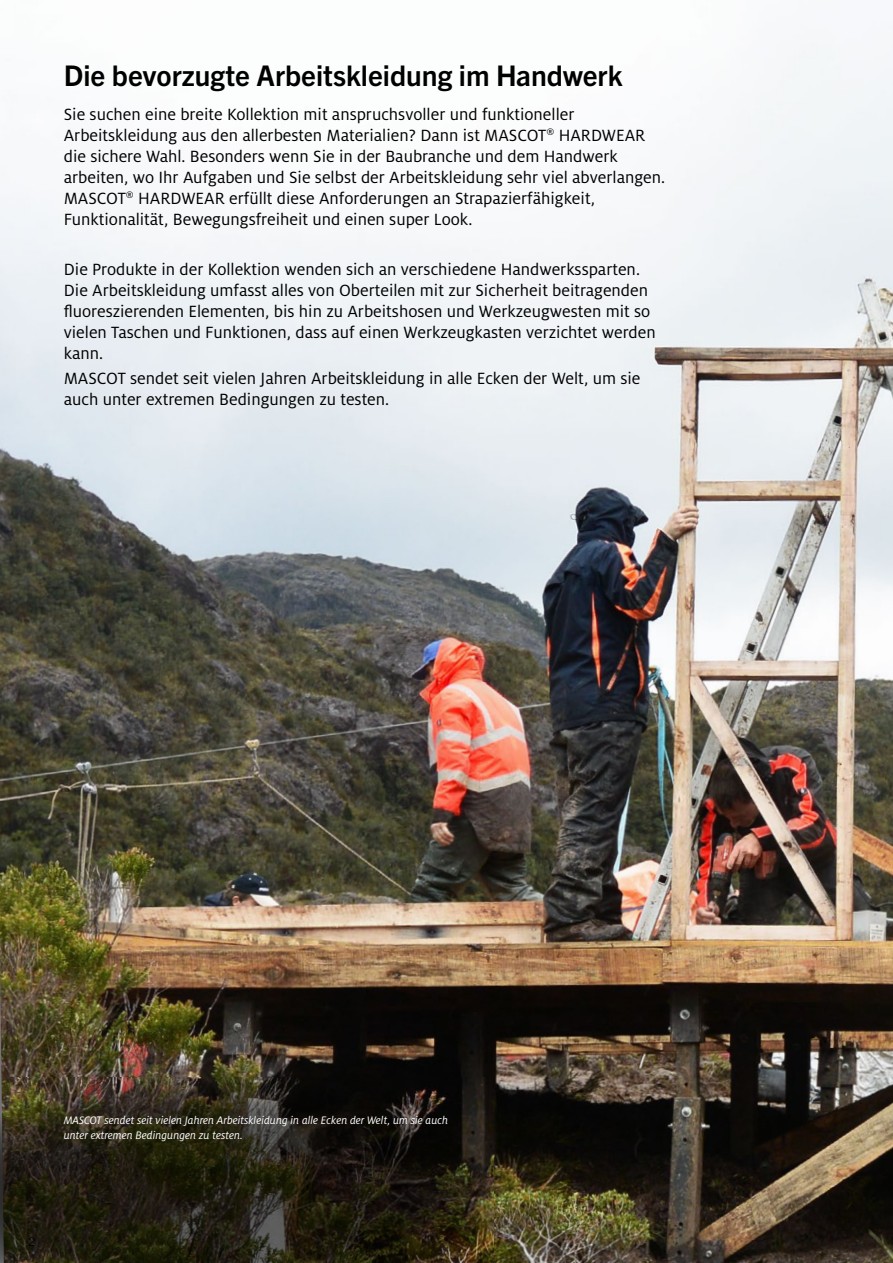
<style>
.page{position:relative;width:893px;height:1263px;background:#fff}
.page>*{position:absolute;margin:0;border:0;box-sizing:border-box;transform-origin:0 0}
.t1{font:700 28.5px "Trade Gothic Next LT Pro";color:#000}
.t2{font:18px/21px "Milo Pro";color:#000}
.t3{font:italic 12px/15px "Milo Pro";color:#fff}
.t4{font:12px "Trade Gothic LT Std";color:#000}
</style>
<div class="page">
<img style="left:0;top:44px;width:893px;height:1219px">
<svg style="left:0;top:1077px;width:493px;height:186px"></svg>
<h1 class="t1" style="left:64px;top:56px;width:560px">Die bevorzugte Arbeitskleidung im Handwerk</h1>
<p class="t2" style="left:64px;top:104px;width:603px">Sie suchen eine breite Kollektion mit anspruchsvoller und funktioneller Arbeitskleidung aus den allerbesten Materialien? Dann ist MASCOT<sup>®</sup> HARDWEAR die sichere Wahl. Besonders wenn Sie in der Baubranche und dem Handwerk arbeiten, wo Ihr Aufgaben und Sie selbst der Arbeitskleidung sehr viel abverlangen.<br>MASCOT<sup>®</sup> HARDWEAR erfüllt diese Anforderungen an Strapazierfähigkeit, Funktionalität, Bewegungsfreiheit und einen super Look.</p>
<p class="t2" style="left:64px;top:259px;width:593px">Die Produkte in der Kollektion wenden sich an verschiedene Handwerkssparten.<br>Die Arbeitskleidung umfasst alles von Oberteilen mit zur Sicherheit beitragenden fluoreszierenden Elementen, bis hin zu Arbeitshosen und Werkzeugwesten mit so vielen Taschen und Funktionen, dass auf einen Werkzeugkasten verzichtet werden kann.</p>
<p class="t2" style="left:64px;top:368px;width:578px">MASCOT sendet seit vielen Jahren Arbeitskleidung in alle Ecken der Welt, um sie auch unter extremen Bedingungen zu testen.</p>
<p class="t3" style="left:64px;top:1112px;width:386px">MASCOT sendet seit vielen Jahren Arbeitskleidung in alle Ecken der Welt, um sie auch unter extremen Bedingungen zu testen.</p>
<p class="t4" style="left:28px;top:1234px;width:9px">2</p>
</div>
